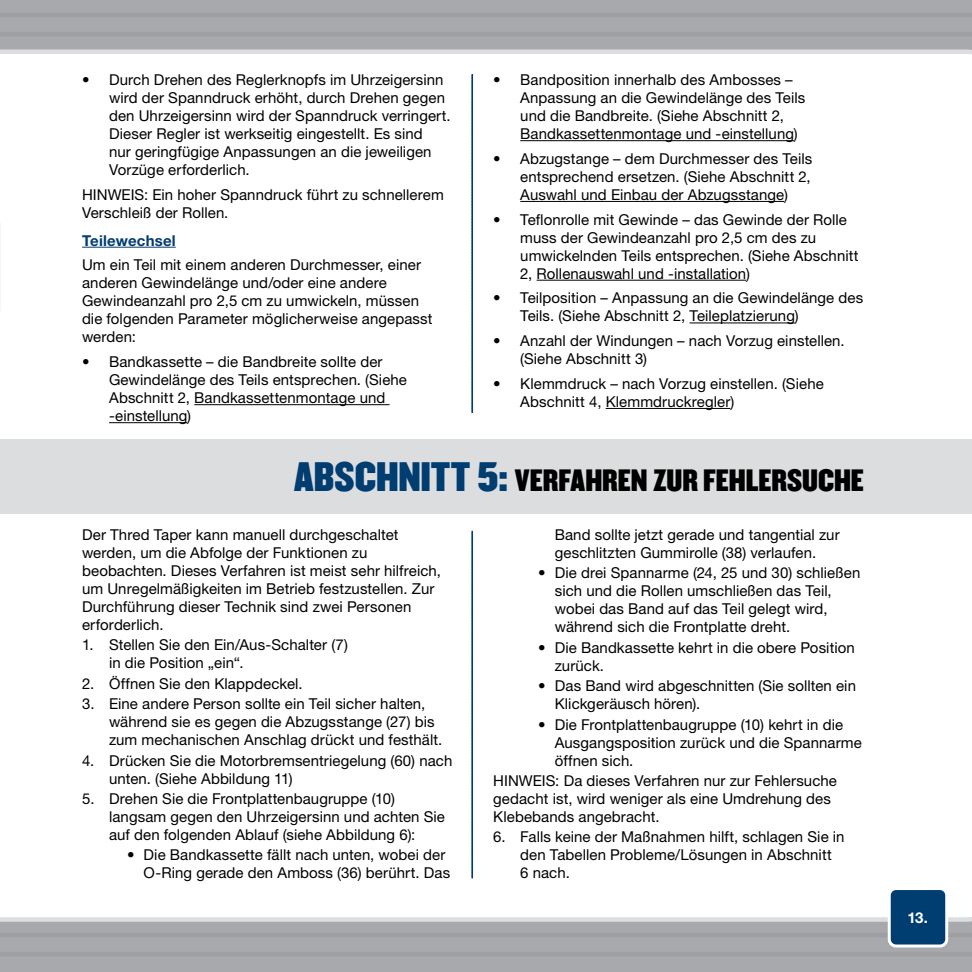
<style>
.page{position:relative;width:972px;height:972px;background:#a7a9ac}
.page>*{position:absolute;margin:0;border:0;box-sizing:border-box;transform-origin:0 0}
.t1{font:27px "Champion HTF Middleweight";color:#000}
.t2{font:15px/18px "Helvetica Neue LT Std";letter-spacing:.005em;color:#000}
.t3{font:700 15px "Helvetica Neue LT Std";letter-spacing:.01em;color:#003d71}
.t4{font:700 15px "Helvetica Neue LT Std";color:#fff}
.s1{font-size:36px;color:#003d71}
</style>
<div class="page">
<hr style="left:0;top:32px;width:972px;height:4px;background:#9d9fa2">
<hr style="left:0;top:13px;width:972px;height:4px;background:#9d9fa2">
<hr style="left:0;top:952px;width:972px;height:4px;background:#9d9fa2">
<hr style="left:0;top:933px;width:972px;height:4px;background:#9d9fa2">
<div style="left:0;top:50px;width:972px;height:872px;background:#fff"></div>
<hr style="left:82px;top:247px;width:94px;height:1px;background:#003d71">
<hr style="left:194px;top:404px;width:196px;height:1px;background:#000">
<hr style="left:109px;top:422px;width:78px;height:1px;background:#000">
<hr style="left:520px;top:140px;width:274px;height:1px;background:#000">
<hr style="left:520px;top:201px;width:264px;height:1px;background:#000">
<hr style="left:537px;top:280px;width:209px;height:1px;background:#000">
<hr style="left:690px;top:323px;width:105px;height:1px;background:#000">
<hr style="left:606px;top:408px;width:124px;height:1px;background:#000">
<div style="left:0;top:439px;width:972px;height:74px;background:#dcddde"></div>
<svg style="left:471px;top:74px;width:2px;height:339px"></svg>
<svg style="left:471px;top:531px;width:2px;height:347px"></svg>
<div style="left:889px;top:889px;width:58px;height:57px;background:#003d71;border-radius:7px"></div>
<div style="left:888px;top:887px;width:60px;height:61px;border:3px solid #fff;border-radius:7px"></div>
<p class="t2" style="left:109px;top:71px;width:343px;text-indent:-27px">• Durch Drehen des Reglerknopfs im Uhrzeigersinn wird der Spanndruck erhöht, durch Drehen gegen den Uhrzeigersinn wird der Spanndruck verringert.<br>Dieser Regler ist werkseitig eingestellt. Es sind<br>nur geringfügige Anpassungen an die jeweiligen Vorzüge erforderlich.</p>
<p class="t2" style="left:82px;top:185px;width:363px">HINWEIS: Ein hoher Spanndruck führt zu schnellerem<br>Verschleiß der Rollen.</p>
<p class="t3" style="left:82px;top:231px;width:95px">Teilewechsel</p>
<p class="t2" style="left:82px;top:256px;width:352px">Um ein Teil mit einem anderen Durchmesser, einer anderen Gewindelänge und/oder eine andere Gewindeanzahl pro 2,5 cm zu umwickeln, müssen die folgenden Parameter möglicherweise angepasst werden:</p>
<p class="t2" style="left:109px;top:353px;width:299px;text-indent:-27px">• Bandkassette – die Bandbreite sollte der Gewindelänge des Teils entsprechen. (Siehe Abschnitt 2, Bandkassettenmontage und -einstellung)</p>
<p class="t2" style="left:520px;top:71px;width:287px;text-indent:-27px">• Bandposition innerhalb des Ambosses – Anpassung an die Gewindelänge des Teils und die Bandbreite. (Siehe Abschnitt 2, Bandkassettenmontage und -einstellung)</p>
<p class="t2" style="left:520px;top:149px;width:294px;text-align:justify;text-indent:-27px">• Abzugstange – dem Durchmesser des Teils entsprechend ersetzen. (Siehe Abschnitt 2, Auswahl und Einbau der Abzugsstange)</p>
<p class="t2" style="left:520px;top:210px;width:340px;text-indent:-27px">• Teflonrolle mit Gewinde – das Gewinde der Rolle muss der Gewindeanzahl pro 2,5 cm des zu umwickelnden Teils entsprechen. (Siehe Abschnitt 2, Rollenauswahl und -installation)</p>
<p class="t2" style="left:520px;top:289px;width:344px;text-indent:-27px">• Teilposition – Anpassung an die Gewindelänge des<br>Teils. (Siehe Abschnitt 2, Teileplatzierung)</p>
<p class="t2" style="left:520px;top:332px;width:326px;text-indent:-27px">• Anzahl der Windungen – nach Vorzug einstellen. (Siehe Abschnitt 3)</p>
<p class="t2" style="left:520px;top:374px;width:305px;text-indent:-27px">• Klemmdruck – nach Vorzug einstellen. (Siehe<br>Abschnitt 4, Klemmdruckregler)</p>
<h1 class="t1" style="left:294px;top:462px;width:571px"><span class="s1">ABSCHNITT 5:</span> VERFAHREN ZUR FEHLERSUCHE</h1>
<p class="t2" style="left:82px;top:525px;width:360px">Der Thred Taper kann manuell durchgeschaltet werden, um die Abfolge der Funktionen zu beobachten. Dieses Verfahren ist meist sehr hilfreich, um Unregelmäßigkeiten im Betrieb festzustellen. Zur Durchführung dieser Technik sind zwei Personen erforderlich.</p>
<p class="t2" style="left:109px;top:636px;width:240px;text-indent:-27px">1. Stellen Sie den Ein/Aus-Schalter (7) in die Position „ein“.</p>
<p class="t2" style="left:82px;top:674px;width:222px">2. Öffnen Sie den Klappdeckel.</p>
<p class="t2" style="left:109px;top:695px;width:335px;text-indent:-27px">3. Eine andere Person sollte ein Teil sicher halten, während sie es gegen die Abzugsstange (27) bis zum mechanischen Anschlag drückt und festhält.</p>
<p class="t2" style="left:109px;top:751px;width:345px;text-indent:-27px">4. Drücken Sie die Motorbremsentriegelung (60) nach unten. (Siehe Abbildung 11)</p>
<p class="t2" style="left:109px;top:789px;width:337px;text-indent:-27px">5. Drehen Sie die Frontplattenbaugruppe (10) langsam gegen den Uhrzeigersinn und achten Sie auf den folgenden Ablauf (siehe Abbildung 6):</p>
<p class="t2" style="left:144px;top:846px;width:308px;text-indent:-16px">• Die Bandkassette fällt nach unten, wobei der<br>O-Ring gerade den Amboss (36) berührt. Das</p>
<p class="t2" style="left:555px;top:525px;width:286px">Band sollte jetzt gerade und tangential zur geschlitzten Gummirolle (38) verlaufen.</p>
<p class="t2" style="left:555px;top:564px;width:307px;text-indent:-16px">• Die drei Spannarme (24, 25 und 30) schließen sich und die Rollen umschließen das Teil, wobei das Band auf das Teil gelegt wird, während sich die Frontplatte dreht.</p>
<p class="t2" style="left:555px;top:638px;width:301px;text-indent:-16px">• Die Bandkassette kehrt in die obere Position zurück.</p>
<p class="t2" style="left:555px;top:677px;width:303px;text-indent:-16px">• Das Band wird abgeschnitten (Sie sollten ein<br>Klickgeräusch hören).</p>
<p class="t2" style="left:555px;top:715px;width:309px;text-indent:-16px">• Die Frontplattenbaugruppe (10) kehrt in die<br>Ausgangsposition zurück und die Spannarme öffnen sich.</p>
<p class="t2" style="left:493px;top:771px;width:345px">HINWEIS: Da dieses Verfahren nur zur Fehlersuche gedacht ist, wird weniger als eine Umdrehung des<br>Klebebands angebracht.</p>
<p class="t2" style="left:520px;top:828px;width:326px;text-indent:-27px">6. Falls keine der Maßnahmen hilft, schlagen Sie in den Tabellen Probleme/Lösungen in Abschnitt<br>6 nach.</p>
<p class="t4" style="left:907px;top:908px;width:22px">13.</p>
</div>
